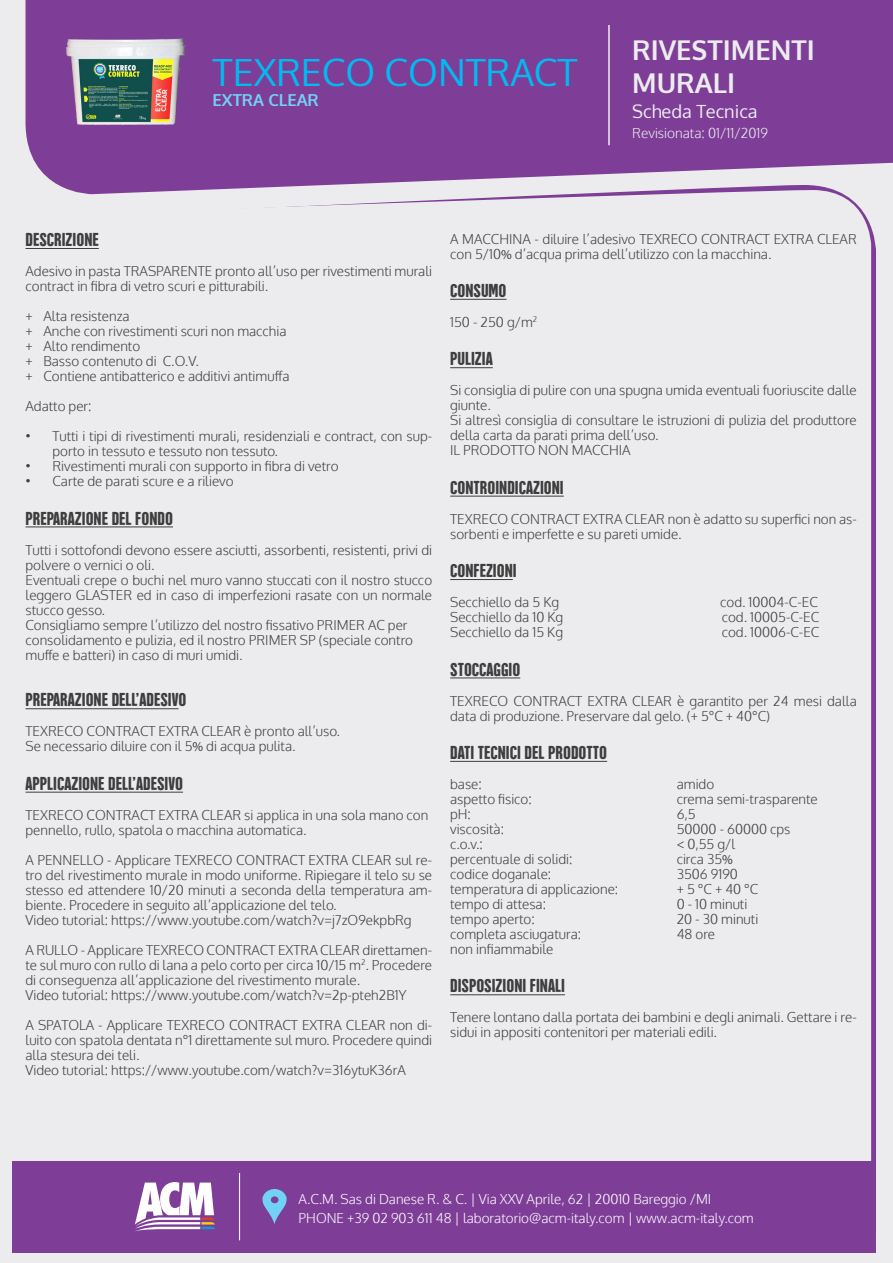
<style>
.page{position:relative;width:893px;height:1263px;background:#ececee}
.page>*{position:absolute;margin:0;border:0;box-sizing:border-box;transform-origin:0 0}
.t1{font:37.5px "Oxygen";color:#00bbf1}
.t2{font:700 27.3px "Oxygen";color:#ececee}
.t3{font:19.5px "Hector Rounded";color:#3e3e3f}
.t4{font:18.15px "Oxygen";color:#ececee}
.t5{font:700 16.5px "Oxygen";color:#72d1f6}
.t6{font:300 13.65px "Oxygen";color:#ececee}
.t7{font:300 13.5px/15px "Oxygen";color:#3e3e3f}
.t8{font:300 13.5px "Oxygen";color:#fff}
.s1{font-family:"Myriad Pro";font-weight:400}
</style>
<div class="page">
<div style="left:26px;top:0;width:867px;height:185px;background:#7e3e98"></div>
<hr style="left:26px;top:248px;width:73px;height:1px;background:#3e3e3f">
<hr style="left:26px;top:527px;width:147px;height:1px;background:#3e3e3f">
<hr style="left:26px;top:708px;width:153px;height:1px;background:#3e3e3f">
<hr style="left:26px;top:792px;width:157px;height:1px;background:#3e3e3f">
<hr style="left:450px;top:299px;width:57px;height:1px;background:#3e3e3f">
<hr style="left:450px;top:367px;width:43px;height:1px;background:#3e3e3f">
<hr style="left:450px;top:496px;width:114px;height:1px;background:#3e3e3f">
<hr style="left:450px;top:579px;width:63px;height:1px;background:#3e3e3f">
<hr style="left:450px;top:678px;width:70px;height:1px;background:#3e3e3f">
<hr style="left:450px;top:761px;width:157px;height:1px;background:#3e3e3f">
<hr style="left:450px;top:994px;width:115px;height:1px;background:#3e3e3f">
<div style="left:13px;top:1161px;width:863px;height:91px;background:#7e3e98"></div>
<svg style="left:262px;top:1189px;width:25px;height:35px"></svg>
<svg style="left:135px;top:1182px;width:80px;height:49px"></svg>
<hr style="left:239px;top:1173px;width:1px;height:67px;background:#fff">
<img style="left:41px;top:6px;width:170px;height:134px">
<hr style="left:608px;top:25px;width:2px;height:120px;background:#ececee">
<p class="t1" style="left:213px;top:47px;width:367px">TEXRECO CONTRACT</p>
<p class="t5" style="left:213px;top:90px;width:108px">EXTRA CLEAR</p>
<p class="t2" style="left:632px;top:33px;width:184px">RIVESTIMENTI</p>
<p class="t2" style="left:632px;top:66px;width:104px">MURALI</p>
<p class="t4" style="left:632px;top:99px;width:127px">Scheda Tecnica</p>
<p class="t6" style="left:632px;top:125px;width:137px">Revisionata: 01/11/2019</p>
<p class="t3" style="left:26px;top:230px;width:75px">DESCRIZIONE</p>
<p class="t7" style="left:26px;top:264px;width:408px">Adesivo in pasta TRASPARENTE pronto all’uso per rivestimenti murali contract in fibra di vetro scuri e pitturabili.</p>
<p class="t7" style="left:26px;top:309px;width:106px">+ Alta resistenza</p>
<p class="t7" style="left:26px;top:324px;width:263px">+ Anche con rivestimenti scuri non macchia</p>
<p class="t7" style="left:26px;top:339px;width:116px">+ Alto rendimento</p>
<p class="t7" style="left:26px;top:354px;width:175px">+ Basso contenuto di C.O.V.</p>
<p class="t7" style="left:26px;top:369px;width:265px">+ Contiene antibatterico e additivi antimuffa</p>
<p class="t7" style="left:26px;top:399px;width:68px">Adatto per:</p>
<p class="t7" style="left:53px;top:429px;width:381px;text-indent:-27px">• Tutti i tipi di rivestimenti murali, residenziali e contract, con sup&shy;porto in tessuto e tessuto non tessuto.</p>
<p class="t7" style="left:26px;top:459px;width:315px">• Rivestimenti murali con supporto in fibra di vetro</p>
<p class="t7" style="left:26px;top:474px;width:210px">• Carte de parati scure e a rilievo</p>
<p class="t3" style="left:26px;top:508px;width:149px">PREPARAZIONE DEL FONDO</p>
<p class="t7" style="left:26px;top:543px;width:408px">Tutti i sottofondi devono essere asciutti, assorbenti, resistenti, privi di polvere o vernici o oli.</p>
<p class="t7" style="left:26px;top:573px;width:408px;text-align:justify">Eventuali crepe o buchi nel muro vanno stuccati con il nostro stucco leggero GLASTER ed in caso di imperfezioni rasate con un normale stucco gesso.</p>
<p class="t7" style="left:26px;top:618px;width:389px">Consigliamo sempre l’utilizzo del nostro fissativo PRIMER AC per consolidamento e pulizia, ed il nostro PRIMER SP (speciale contro muffe e batteri) in caso di muri umidi.</p>
<p class="t3" style="left:26px;top:690px;width:162px">PREPARAZIONE DELL’ADESIVO</p>
<p class="t7" style="left:26px;top:724px;width:316px">TEXRECO CONTRACT EXTRA CLEAR è pronto all’uso.</p>
<p class="t7" style="left:26px;top:739px;width:271px">Se necessario diluire con il 5<span class="s1">%</span> di acqua pulita.</p>
<p class="t3" style="left:26px;top:773px;width:159px">APPLICAZIONE DELL’ADESIVO</p>
<p class="t7" style="left:26px;top:808px;width:404px">TEXRECO CONTRACT EXTRA CLEAR si applica in una sola mano con pennello, rullo, spatola o macchina automatica.</p>
<p class="t7" style="left:26px;top:853px;width:408px;text-align:justify">A PENNELLO - Applicare TEXRECO CONTRACT EXTRA CLEAR sul re&shy;tro del rivestimento murale in modo uniforme. Ripiegare il telo su se stesso ed attendere 10/20 minuti a seconda della temperatura am&shy;biente. Procedere in seguito all’applicazione del telo.</p>
<p class="t7" style="left:26px;top:913px;width:388px">Video tutorial: https://www.youtube.com/watch?v=j7zO9ekpbRg</p>
<p class="t7" style="left:26px;top:943px;width:408px;text-align:justify">A RULLO - Applicare TEXRECO CONTRACT EXTRA CLEAR direttamen&shy;te sul muro con rullo di lana a pelo corto per circa 10/15 m<sup>2</sup>. Procedere di conseguenza all’applicazione del rivestimento murale.</p>
<p class="t7" style="left:26px;top:988px;width:382px">Video tutorial: https://www.youtube.com/watch?v=2p-pteh2B1Y</p>
<p class="t7" style="left:26px;top:1018px;width:408px;text-align:justify">A SPATOLA - Applicare TEXRECO CONTRACT EXTRA CLEAR non di&shy;luito con spatola dentata n°1 direttamente sul muro. Procedere quindi alla stesura dei teli.</p>
<p class="t7" style="left:26px;top:1063px;width:382px">Video tutorial: https://www.youtube.com/watch?v=316ytuK36rA</p>
<p class="t7" style="left:450px;top:232px;width:408px">A MACCHINA - diluire l’adesivo TEXRECO CONTRACT EXTRA CLEAR con 5/10<span class="s1">%</span> d’acqua prima dell’utilizzo con la macchina.</p>
<p class="t3" style="left:450px;top:280px;width:58px">CONSUMO</p>
<p class="t7" style="left:450px;top:315px;width:89px">150 - 250 g/m<sup>2</sup></p>
<p class="t3" style="left:450px;top:349px;width:44px">PULIZIA</p>
<p class="t7" style="left:450px;top:383px;width:408px">Si consiglia di pulire con una spugna umida eventuali fuoriuscite dalle giunte.</p>
<p class="t7" style="left:450px;top:413px;width:408px">Si altresì consiglia di consultare le istruzioni di pulizia del produttore della carta da parati prima dell’uso.</p>
<p class="t7" style="left:450px;top:443px;width:182px">IL PRODOTTO NON MACCHIA</p>
<p class="t3" style="left:450px;top:477px;width:115px">CONTROINDICAZIONI</p>
<p class="t7" style="left:450px;top:512px;width:408px">TEXRECO CONTRACT EXTRA CLEAR non è adatto su superfici non as&shy;sorbenti e imperfette e su pareti umide.</p>
<p class="t3" style="left:450px;top:561px;width:68px">CONFEZIONI</p>
<p class="t7" style="left:450px;top:595px;width:110px">Secchiello da 5 Kg</p>
<p class="t7" style="left:720px;top:595px;width:99px">cod. 10004-C-EC</p>
<p class="t7" style="left:450px;top:610px;width:115px">Secchiello da 10 Kg</p>
<p class="t7" style="left:722px;top:610px;width:99px">cod. 10005-C-EC</p>
<p class="t7" style="left:450px;top:625px;width:114px">Secchiello da 15 Kg</p>
<p class="t7" style="left:722px;top:625px;width:99px">cod. 10006-C-EC</p>
<p class="t3" style="left:450px;top:659px;width:72px">STOCCAGGIO</p>
<p class="t7" style="left:450px;top:694px;width:408px">TEXRECO CONTRACT EXTRA CLEAR è garantito per 24 mesi dalla data di produzione. Preservare dal gelo. (+ 5°C + 40°C)</p>
<p class="t3" style="left:450px;top:742px;width:158px">DATI TECNICI DEL PRODOTTO</p>
<p class="t7" style="left:450px;top:777px;width:33px">base:</p>
<p class="t7" style="left:677px;top:777px;width:39px">amido</p>
<p class="t7" style="left:450px;top:792px;width:83px">aspetto fisico:</p>
<p class="t7" style="left:677px;top:792px;width:143px">crema semi-trasparente</p>
<p class="t7" style="left:450px;top:807px;width:22px">pH:</p>
<p class="t7" style="left:677px;top:807px;width:21px">6,5</p>
<p class="t7" style="left:450px;top:822px;width:55px">viscosità:</p>
<p class="t7" style="left:677px;top:822px;width:115px">50000 - 60000 cps</p>
<p class="t7" style="left:450px;top:837px;width:34px">c.o.v.:</p>
<p class="t7" style="left:677px;top:837px;width:60px">&lt; 0,55 g/l</p>
<p class="t7" style="left:450px;top:852px;width:124px">percentuale di solidi:</p>
<p class="t7" style="left:677px;top:852px;width:58px">circa 35<span class="s1">%</span></p>
<p class="t7" style="left:450px;top:867px;width:103px">codice doganale:</p>
<p class="t7" style="left:677px;top:867px;width:63px">3506 9190</p>
<p class="t7" style="left:450px;top:882px;width:170px">temperatura di applicazione:</p>
<p class="t7" style="left:677px;top:882px;width:83px">+ 5 °C + 40 °C</p>
<p class="t7" style="left:450px;top:897px;width:97px">tempo di attesa:</p>
<p class="t7" style="left:677px;top:897px;width:72px">0 - 10 minuti</p>
<p class="t7" style="left:450px;top:912px;width:86px">tempo aperto:</p>
<p class="t7" style="left:677px;top:912px;width:83px">20 - 30 minuti</p>
<p class="t7" style="left:450px;top:927px;width:133px">completa asciugatura:</p>
<p class="t7" style="left:677px;top:927px;width:40px">48 ore</p>
<p class="t7" style="left:450px;top:942px;width:105px">non infiammabile</p>
<p class="t3" style="left:450px;top:976px;width:116px">DISPOSIZIONI FINALI</p>
<p class="t7" style="left:450px;top:1010px;width:408px">Tenere lontano dalla portata dei bambini e degli animali. Gettare i re&shy;sidui in appositi contenitori per materiali edili.</p>
<p class="t8" style="left:299px;top:1190px;width:414px">A.C.M. Sas di Danese R. &amp; C. | Via XXV Aprile, 62 | 20010 Bareggio /MI</p>
<p class="t8" style="left:299px;top:1210px;width:457px">PHONE +39 02 903 611 48 | laboratorio@acm-italy.com | www.acm-italy.com</p>
</div>
